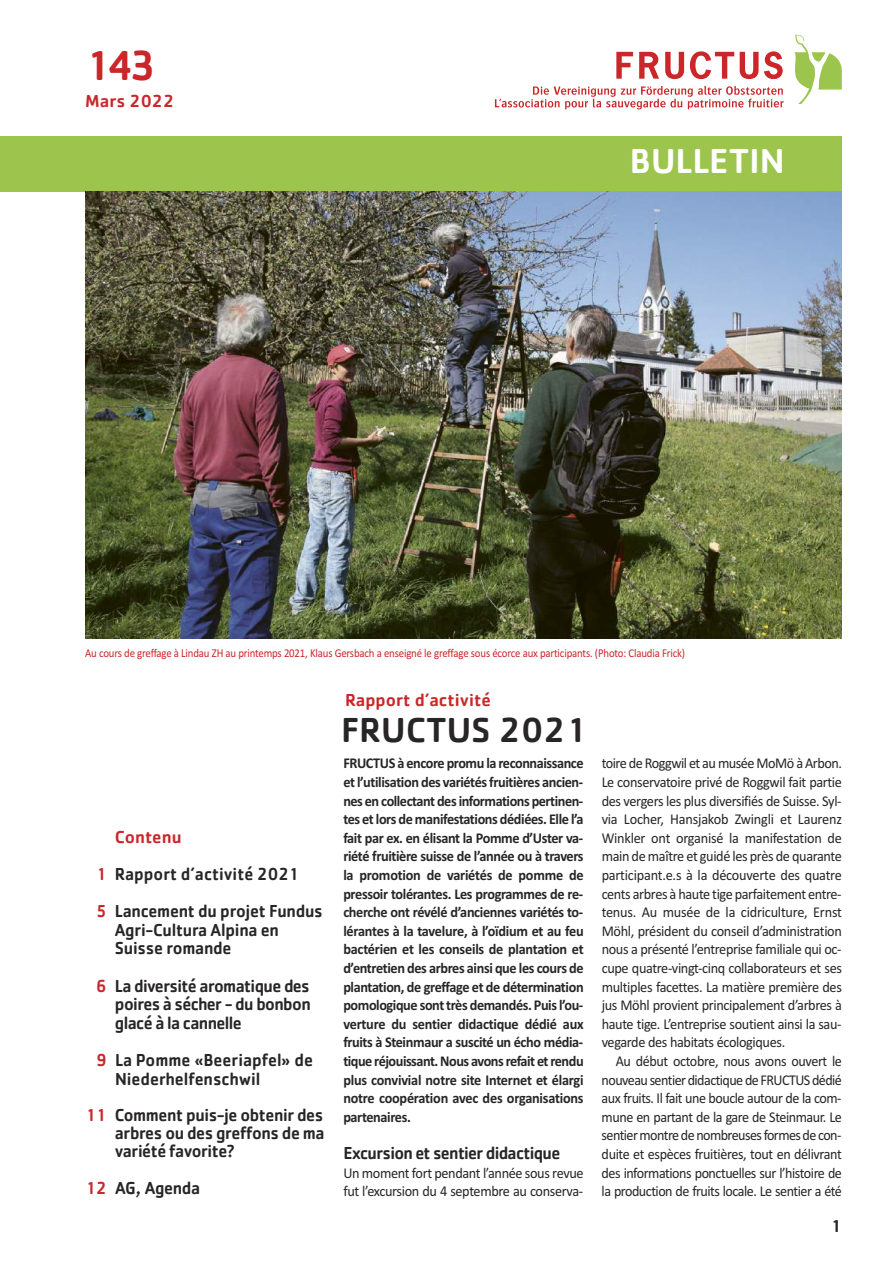
<style>
.page{position:relative;width:893px;height:1263px;background:#fff}
.page>*{position:absolute;margin:0;border:0;box-sizing:border-box;transform-origin:0 0}
.t1{font:500 43.5px "Cachet";color:#cb262a}
.t2{font:500 36px "Cachet";color:#272526}
.t3{font:500 36px "Cachet";color:#fff}
.t4{font:500 18px/18.6px "Cachet";letter-spacing:-.025em;color:#272526;scale:.95 1}
.t5{font:500 18px/18.6px "Cachet";color:#272526;scale:.95 1}
.t6{font:500 18px "Cachet";color:#cb262a}
.t7{font:500 18px "Cachet";letter-spacing:-.025em;color:#272526}
.t8{font:700 15px/18.6px "Calibri";letter-spacing:-.015em;color:#272526;text-align:justify;scale:.95 1}
.t9{font:15px/18.6px "Calibri";letter-spacing:-.025em;color:#272526;scale:.95 1}
.t10{font:15px/18.6px "Calibri";letter-spacing:-.025em;color:#272526;text-align:justify;scale:.94 1}
.t11{font:12px "Calibri";letter-spacing:-.015em;color:#cb262a;scale:.9 1}
.s1{color:#cb262a}
</style>
<div class="page">
<svg style="left:616px;top:52px;width:17px;height:27px"></svg>
<svg style="left:639px;top:52px;width:20px;height:27px"></svg>
<svg style="left:665px;top:52px;width:19px;height:27px"></svg>
<svg style="left:690px;top:51px;width:44px;height:28px"></svg>
<svg style="left:740px;top:51px;width:43px;height:28px"></svg>
<svg style="left:794px;top:35px;width:48px;height:69px"></svg>
<svg style="left:495px;top:86px;width:289px;height:23px"></svg>
<div style="left:0;top:136px;width:842px;height:55px;background:#9dc54d"></div>
<img style="left:85px;top:191px;width:757px;height:447px">
<h1 class="t1" style="left:85px;top:40px;width:73px">143</h1>
<p class="t6" style="left:85px;top:90px;width:90px">Mars 2022</p>
<h2 class="t3" style="left:630px;top:140px;width:157px">BULLETIN</h2>
<p class="t11" style="left:85px;top:645px;width:668px">Au cours de greffage à Lindau ZH au printemps 2021, Klaus Gersbach a enseigné le greffage sous écorce aux participants. (Photo: Claudia Frick)</p>
<p class="t6" style="left:115px;top:826px;width:68px">Contenu</p>
<p class="t4" style="left:96px;top:855px;width:240px;line-height:37.2px"><span class="s1">1</span> Rapport d’activité 2021<br><span class="s1">5</span> Lancement du projet Fundus</p>
<p class="t4" style="left:115px;top:920px;width:174px">Agri-Cultura Alpina en<br>Suisse romande</p>
<p class="t4" style="left:115px;top:976px;width:208px;text-align:justify;text-indent:-19px"><span class="s1">6</span> La diversité aromatique des poires à sécher - du bonbon glacé à la cannelle</p>
<p class="t5" style="left:115px;top:1050px;width:210px;text-indent:-19px"><span class="s1">9</span> La Pomme «Beeriapfel» de<br>Niederhelfenschwil</p>
<p class="t4" style="left:115px;top:1106px;width:222px;line-height:18px;text-align:justify;text-indent:-29px"><span class="s1">11</span> Comment puis-je obtenir des arbres ou des greffons de ma variété favorite?</p>
<p class="t4" style="left:86px;top:1178px;width:122px"><span class="s1">12</span> AG, Agenda</p>
<p class="t6" style="left:345px;top:689px;width:147px">Rapport d’activité</p>
<h2 class="t2" style="left:341px;top:708px;width:248px">FRUCTUS 2021</h2>
<p class="t8" style="left:343px;top:754px;width:254px">FRUCTUS à encore promu la reconnaissance et l’utilisation des variétés fruitières ancien&shy;nes en collectant des informations pertinen&shy;tes et lors de manifestations dédiées. Elle l’a fait par ex. en élisant la Pomme d’Uster va&shy;riété fruitière suisse de l’année ou à travers la promotion de variétés de pomme de pressoir tolérantes. Les programmes de re&shy;cherche ont révélé d’anciennes variétés to&shy;lérantes à la tavelure, à l’oïdium et au feu bactérien et les conseils de plantation et d’entretien des arbres ainsi que les cours de plantation, de greffage et de détermination pomologique sont très demandés. Puis l’ou&shy;verture du sentier didactique dédié aux fruits à Steinmaur a suscité un écho média&shy;tique réjouissant. Nous avons refait et rendu plus convivial notre site Internet et élargi notre coopération avec des organisations partenaires.</p>
<p class="t4" style="left:343px;top:1143px;width:230px">Excursion et sentier didactique</p>
<p class="t9" style="left:343px;top:1163px;width:254px">Un moment fort pendant l’année sous revue fut l’excursion du 4 septembre au conserva-</p>
<p class="t9" style="left:602px;top:754px;width:254px;text-align:justify">toire de Roggwil et au musée MoMö à Arbon.<br>Le conservatoire privé de Roggwil fait partie des vergers les plus diversifiés de Suisse. Syl&shy;via Locher, Hansjakob Zwingli et Laurenz Winkler ont organisé la manifestation de main de maître et guidé les près de quarante participant.e.s à la découverte des quatre cents arbres à haute tige parfaitement entre&shy;tenus. Au musée de la cidriculture, Ernst Möhl, président du conseil d’administration nous a présenté l’entreprise familiale qui oc&shy;cupe quatre-vingt-cinq collaborateurs et ses multiples facettes. La matière première des jus Möhl provient principalement d’arbres à haute tige. L’entreprise soutient ainsi la sau&shy;vegarde des habitats écologiques.</p>
<p class="t10" style="left:602px;top:1051px;width:257px;text-indent:14px">Au début octobre, nous avons ouvert le nouveau sentier didactique de FRUCTUS dédié aux fruits. Il fait une boucle autour de la com&shy;mune en partant de la gare de Steinmaur. Le sentier montre de nombreuses formes de con&shy;duite et espèces fruitières, tout en délivrant des informations ponctuelles sur l’histoire de la production de fruits locale. Le sentier a été</p>
<p class="t7" style="left:831px;top:1215px;width:13px">1</p>
</div>
